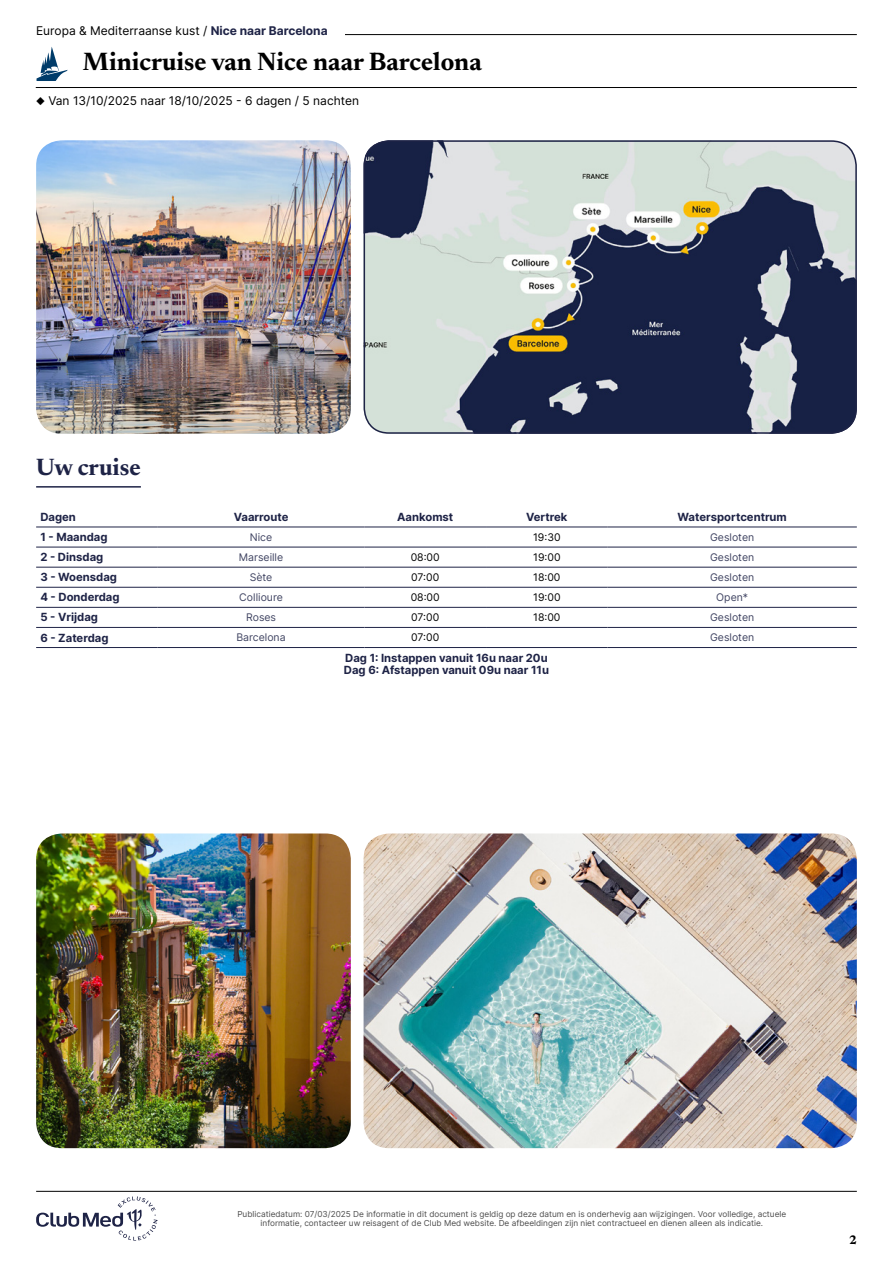
<style>
.page{position:relative;width:893px;height:1263px;background:#fff}
.page>*{position:absolute;margin:0;border:0;box-sizing:border-box;transform-origin:0 0}
.t1{font:700 25.5px "Newsreader 24 pt";color:#000}
.t2{font:700 24px "Newsreader 24 pt";color:#1e2346}
.t3{font:700 12.6px "Newsreader 24 pt";color:#000}
.t4{font:12px "Inter";color:#000}
.t5{font:700 11.25px/12px "Inter";color:#1e2346}
.t6{font:10.5px "Inter";color:#404462}
.t7{font:10.5px "Inter";color:#000}
.t8{font:8.25px/9px "Inter";color:#4d4d4d;text-align:center}
.s1{font-weight:700;color:#1e2346}
</style>
<div class="page">
<hr style="left:107px;top:34px;width:750px;height:1px;background:#000">
<hr style="left:36px;top:87px;width:821px;height:1px;background:#000">
<svg style="left:36px;top:47px;width:32px;height:34px"></svg>
<div style="left:36px;top:26px;width:309px;height:17px;background:#fff"></div>
<img style="left:364px;top:833px;width:493px;height:315px">
<hr style="left:36px;top:527px;width:122px;height:1px;background:#1e2346">
<hr style="left:158px;top:527px;width:206px;height:1px;background:#1e2346">
<hr style="left:364px;top:527px;width:122px;height:1px;background:#1e2346">
<hr style="left:486px;top:527px;width:122px;height:1px;background:#1e2346">
<hr style="left:608px;top:527px;width:249px;height:1px;background:#1e2346">
<hr style="left:36px;top:547px;width:122px;height:1px;background:#1e2346">
<hr style="left:158px;top:547px;width:206px;height:1px;background:#1e2346">
<hr style="left:364px;top:547px;width:122px;height:1px;background:#1e2346">
<hr style="left:486px;top:547px;width:122px;height:1px;background:#1e2346">
<hr style="left:608px;top:547px;width:249px;height:1px;background:#1e2346">
<hr style="left:36px;top:567px;width:122px;height:1px;background:#1e2346">
<hr style="left:158px;top:567px;width:206px;height:1px;background:#1e2346">
<hr style="left:364px;top:567px;width:122px;height:1px;background:#1e2346">
<hr style="left:486px;top:567px;width:122px;height:1px;background:#1e2346">
<hr style="left:608px;top:567px;width:249px;height:1px;background:#1e2346">
<hr style="left:36px;top:587px;width:122px;height:1px;background:#1e2346">
<hr style="left:158px;top:587px;width:206px;height:1px;background:#1e2346">
<hr style="left:364px;top:587px;width:122px;height:1px;background:#1e2346">
<hr style="left:486px;top:587px;width:122px;height:1px;background:#1e2346">
<hr style="left:608px;top:587px;width:249px;height:1px;background:#1e2346">
<hr style="left:36px;top:607px;width:122px;height:1px;background:#1e2346">
<hr style="left:158px;top:607px;width:206px;height:1px;background:#1e2346">
<hr style="left:364px;top:607px;width:122px;height:1px;background:#1e2346">
<hr style="left:486px;top:607px;width:122px;height:1px;background:#1e2346">
<hr style="left:608px;top:607px;width:249px;height:1px;background:#1e2346">
<hr style="left:36px;top:627px;width:122px;height:1px;background:#1e2346">
<hr style="left:36px;top:647px;width:122px;height:1px;background:#1e2346">
<hr style="left:158px;top:627px;width:206px;height:1px;background:#1e2346">
<hr style="left:158px;top:647px;width:206px;height:1px;background:#1e2346">
<hr style="left:364px;top:627px;width:122px;height:1px;background:#1e2346">
<hr style="left:364px;top:647px;width:122px;height:1px;background:#1e2346">
<hr style="left:486px;top:627px;width:122px;height:1px;background:#1e2346">
<hr style="left:486px;top:647px;width:122px;height:1px;background:#1e2346">
<hr style="left:608px;top:627px;width:249px;height:1px;background:#1e2346">
<hr style="left:608px;top:647px;width:249px;height:1px;background:#1e2346">
<img style="left:364px;top:140px;width:493px;height:294px">
<div style="left:364px;top:140px;width:493px;height:294px;border:2px solid #1e2346;border-radius:25px"></div>
<img style="left:36px;top:140px;width:315px;height:294px">
<img style="left:36px;top:833px;width:315px;height:315px">
<hr style="left:36px;top:486px;width:105px;height:2px;background:#1e2346">
<svg style="left:36px;top:1196px;width:122px;height:44px"></svg>
<hr style="left:36px;top:1191px;width:821px;height:1px;background:#000">
<h3 class="t4" style="left:36px;top:22px;width:293px">Europa &amp; Mediterraanse kust / <span class="s1">Nice naar Barcelona</span></h3>
<h1 class="t1" style="left:83px;top:43px;width:400px">Minicruise van Nice naar Barcelona</h1>
<h3 class="t4" style="left:36px;top:92px;width:325px">◆ Van 13/10/2025 naar 18/10/2025 - 6 dagen / 5 nachten</h3>
<h2 class="t2" style="left:36px;top:450px;width:106px">Uw cruise</h2>
<h3 class="t5" style="left:40px;top:510px;width:37px">Dagen</h3>
<h3 class="t5" style="left:234px;top:510px;width:56px">Vaarroute</h3>
<h3 class="t5" style="left:397px;top:510px;width:58px">Aankomst</h3>
<h3 class="t5" style="left:526px;top:510px;width:43px">Vertrek</h3>
<h3 class="t5" style="left:678px;top:510px;width:111px">Watersportcentrum</h3>
<h3 class="t5" style="left:40px;top:531px;width:69px">1 - Maandag</h3>
<p class="t6" style="left:250px;top:529px;width:24px">Nice</p>
<p class="t7" style="left:533px;top:529px;width:29px">19:30</p>
<p class="t6" style="left:710px;top:529px;width:46px">Gesloten</p>
<h3 class="t5" style="left:40px;top:551px;width:64px">2 - Dinsdag</h3>
<p class="t6" style="left:239px;top:549px;width:46px">Marseille</p>
<p class="t7" style="left:411px;top:549px;width:31px">08:00</p>
<p class="t7" style="left:533px;top:549px;width:29px">19:00</p>
<p class="t6" style="left:710px;top:549px;width:46px">Gesloten</p>
<h3 class="t5" style="left:40px;top:571px;width:78px">3 - Woensdag</h3>
<p class="t6" style="left:250px;top:570px;width:24px">Sète</p>
<p class="t7" style="left:411px;top:570px;width:30px">07:00</p>
<p class="t7" style="left:533px;top:570px;width:29px">18:00</p>
<p class="t6" style="left:710px;top:570px;width:46px">Gesloten</p>
<h3 class="t5" style="left:40px;top:591px;width:81px">4 - Donderdag</h3>
<p class="t6" style="left:239px;top:590px;width:45px">Collioure</p>
<p class="t7" style="left:411px;top:590px;width:31px">08:00</p>
<p class="t7" style="left:533px;top:590px;width:29px">19:00</p>
<p class="t6" style="left:716px;top:590px;width:33px">Open*</p>
<h3 class="t5" style="left:40px;top:611px;width:59px">5 - Vrijdag</h3>
<p class="t6" style="left:246px;top:610px;width:32px">Roses</p>
<p class="t7" style="left:411px;top:610px;width:30px">07:00</p>
<p class="t7" style="left:533px;top:610px;width:29px">18:00</p>
<p class="t6" style="left:710px;top:610px;width:46px">Gesloten</p>
<h3 class="t5" style="left:40px;top:631px;width:70px">6 - Zaterdag</h3>
<p class="t6" style="left:236px;top:630px;width:51px">Barcelona</p>
<p class="t7" style="left:411px;top:630px;width:30px">07:00</p>
<p class="t6" style="left:710px;top:630px;width:46px">Gesloten</p>
<h3 class="t5" style="left:344px;top:651px;width:207px">Dag 1: Instappen vanuit 16u naar 20u<br>Dag 6: Afstappen vanuit 09u naar 11u</h3>
<p class="t8" style="left:237px;top:1209px;width:550px">Publicatiedatum: 07/03/2025 De informatie in dit document is geldig op deze datum en is onderhevig aan wijzigingen. Voor volledige, actuele informatie, contacteer uw reisagent of de Club Med website. De afbeeldingen zijn niet contractueel en dienen alleen als indicatie.</p>
<h3 class="t3" style="left:849px;top:1230px;width:9px">2</h3>
</div>
